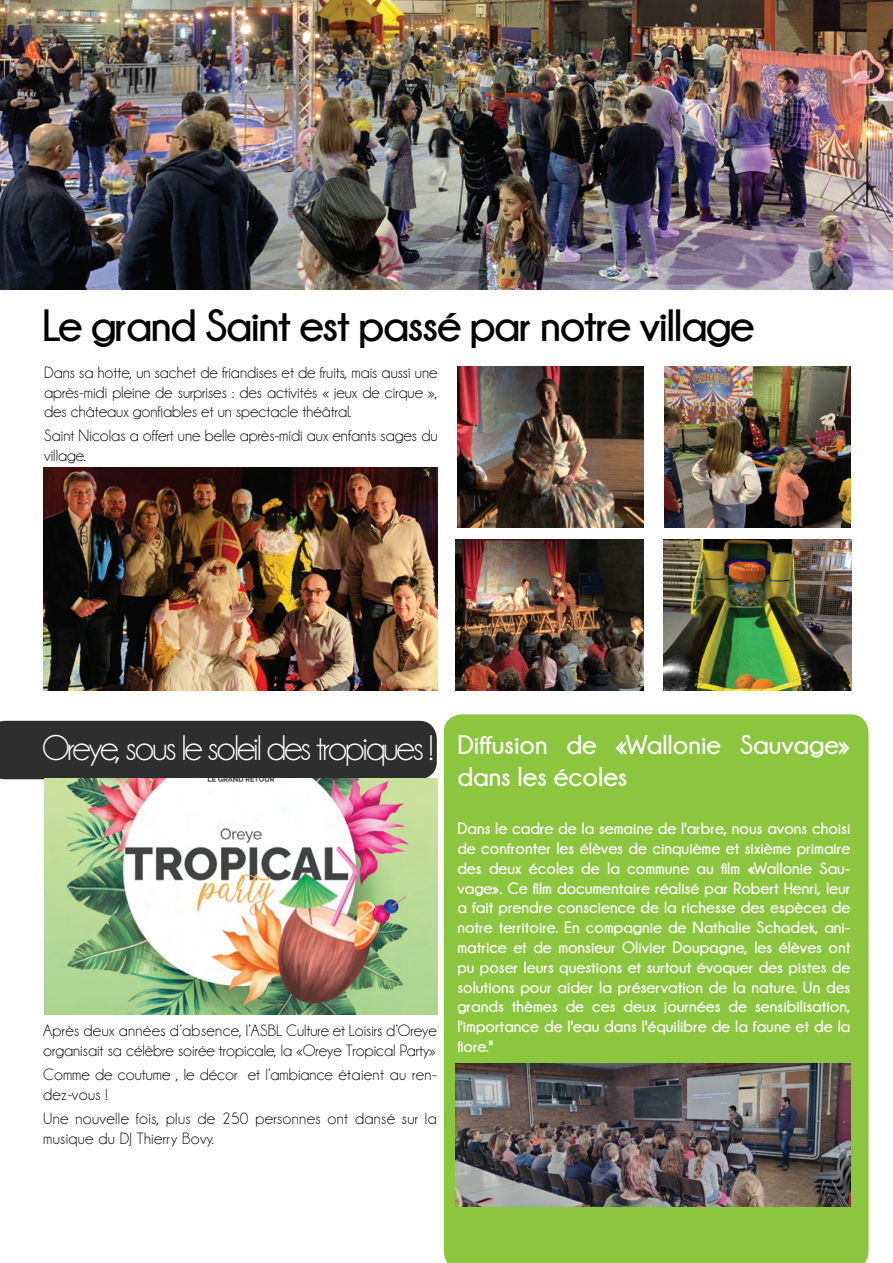
<style>
.page{position:relative;width:893px;height:1263px;background:#fff}
.page>*{position:absolute;margin:0;border:0;box-sizing:border-box;transform-origin:0 0}
.t1{font:700 45px "Champagne&Limousines";letter-spacing:-.03em;color:#000}
.t2{font:36px "Champagne&Limousines";letter-spacing:-.06em;color:#fff}
.t3{font:700 27px "Champagne&Limousines";color:#fff}
.t4{font:700 16.5px/19.8px "Champagne&Limousines";color:#fff;text-align:justify}
.t5{font:16.5px/19.8px "Champagne&Limousines";color:#000}
.t6{font:16.5px/19.8px "Champagne&Limousines";letter-spacing:.02em;color:#000}
</style>
<div class="page">
<div style="left:444px;top:714px;width:424px;height:549px;background:#8bc63e"></div>
<img style="left:457px;top:366px;width:186px;height:161px">
<img style="left:44px;top:468px;width:393px;height:222px">
<img style="left:455px;top:540px;width:188px;height:150px">
<img style="left:0;top:0;width:893px;height:289px">
<img style="left:665px;top:366px;width:186px;height:161px">
<img style="left:664px;top:540px;width:188px;height:150px">
<div style="left:0;top:721px;width:437px;height:58px;background:#2e2e2e"></div>
<img style="left:44px;top:778px;width:394px;height:236px">
<img style="left:455px;top:1063px;width:395px;height:143px">
<h1 class="t1" style="left:42px;top:301px;width:714px">Le grand Saint est passé par notre village</h1>
<p class="t5" style="left:44px;top:363px;width:395px;text-align:justify">Dans sa hotte, un sachet de friandises et de fruits, mais aussi une après-midi pleine de surprises : des activités « jeux de cirque », des châteaux gonflables et un spectacle théâtral.</p>
<p class="t5" style="left:44px;top:426px;width:395px">Saint Nicolas a offert une belle après-midi aux enfants sages du village.</p>
<h2 class="t2" style="left:42px;top:729px;width:810px">Oreye, sous le soleil des tropiques ! <sup>Diffusion</sup> <sup>de</sup> <sup>«Wallonie</sup> <sup>Sauvage»</sup></h2>
<h3 class="t3" style="left:457px;top:762px;width:172px">dans les écoles</h3>
<p class="t4" style="left:457px;top:818px;width:395px">Dans le cadre de la semaine de l'arbre, nous avons choisi de confronter les élèves de cinquième et sixième primaire des deux écoles de la commune au film «Wallonie Sau&shy;vage». Ce film documentaire réalisé par Robert Henri, leur a fait prendre conscience de la richesse des espèces de notre territoire. En compagnie de Nathalie Schadek, ani&shy;matrice et de monsieur Olivier Doupagne, les élèves ont pu poser leurs questions et surtout évoquer des pistes de solutions pour aider la préservation de la nature. Un des grands thèmes de ces deux journées de sensibilisation, l'importance de l'eau dans l'équilibre de la faune et de la flore."</p>
<p class="t5" style="left:43px;top:1021px;width:395px">Après deux années d’absence, l’ASBL Culture et Loisirs d’Oreye organisait sa célèbre soirée tropicale, la «Oreye Tropical Party»</p>
<p class="t5" style="left:43px;top:1065px;width:395px">Comme de coutume , le décor et l’ambiance étaient au ren&shy;dez-vous !</p>
<p class="t6" style="left:43px;top:1109px;width:395px">Une nouvelle fois, plus de 250 personnes ont dansé sur la musique du DJ Thierry Bovy.</p>
</div>
